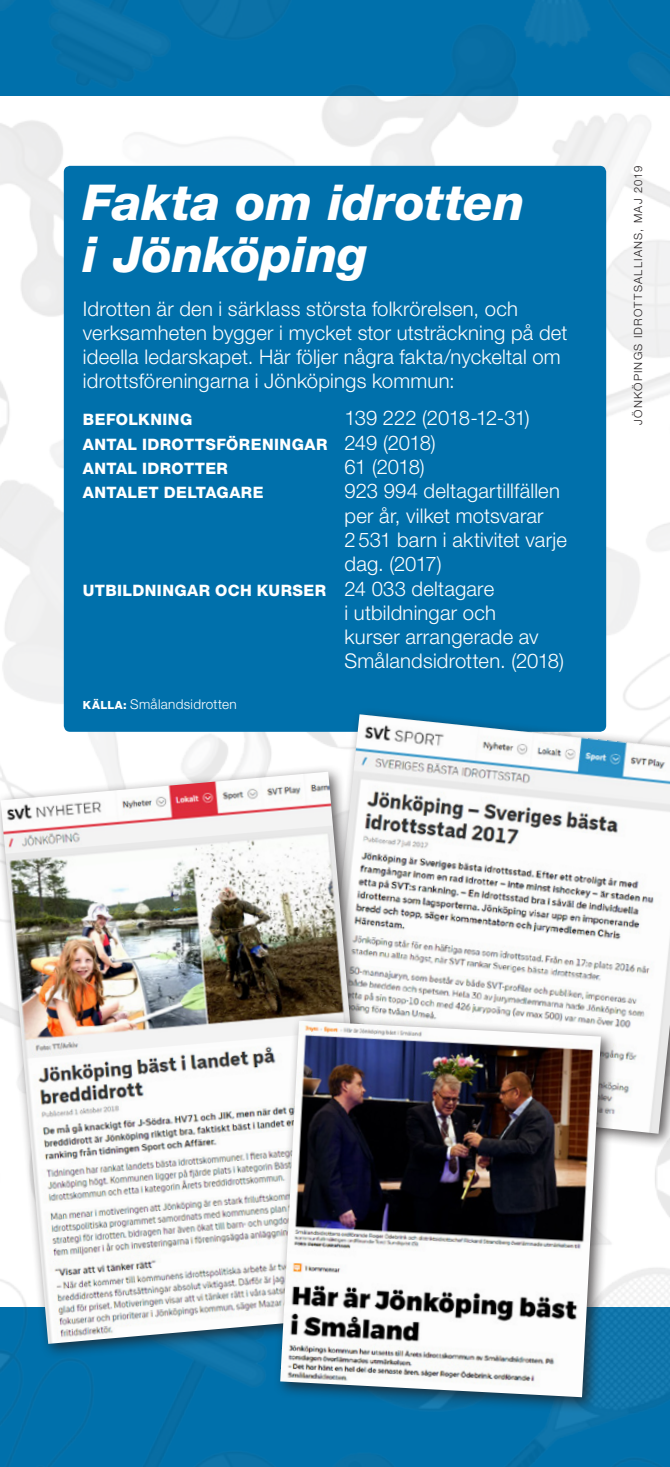
<style>
.page{position:relative;width:670px;height:1467px;background:#fff}
.page>*{position:absolute;margin:0;border:0;box-sizing:border-box;transform-origin:0 0}
.t1{font:italic 800 49.5px/51.8px "Helvetica Neue LT Std";letter-spacing:-.005em;color:#fff}
.Fakta_9{font:300 20.25px/24.3px "Helvetica Neue LT Std";letter-spacing:.01em;color:#fff}
.Fakta_9-2{font:300 20.25px "Helvetica Neue LT Std";letter-spacing:-.025em;color:#fff}
.Fakta_9-3{font:800 15.75px "Helvetica Neue LT Std";letter-spacing:.025em;color:#fff}
.Fakta_9-4{font:300 13.5px "Helvetica Neue LT Std";letter-spacing:.025em;color:#fff}
.t2{font:300 11.25px "Helvetica Neue LT Std";letter-spacing:.11em;color:#231f20}
.s1{font-weight:300;font-size:20.25px}
.s2{font-weight:800;font-size:11.25px}
</style>
<div class="page">
<img style="left:0;top:0;width:670px;height:1467px">
<div style="left:64px;top:166px;width:542px;height:566px;background:#0070ab;border-radius:6px"></div>
<div style="left:312px;top:707px;width:358px;height:442px;background:#231f20;opacity:.75"></div>
<img style="left:319px;top:714px;width:351px;height:420px">
<div style="left:0;top:765px;width:391px;height:595px;background:#231f20;opacity:.75"></div>
<img style="left:1px;top:772px;width:375px;height:572px">
<div style="left:273px;top:1014px;width:344px;height:400px;background:#231f20;opacity:.75"></div>
<img style="left:280px;top:1021px;width:321px;height:376px">
<p class="t1" style="left:83px;top:177px;width:443px">Fakta om idrotten i Jönköping</p>
<p class="Fakta_9" style="left:83px;top:296px;width:486px">Idrotten är den i särklass största folkrörelsen, och verksamheten bygger i mycket stor utsträckning på det ideella ledarskapet. Här följer några fakta/nyckeltal om idrottsföreningarna i Jönköpings kommun:</p>
<p class="Fakta_9-3" style="left:83px;top:410px;width:111px">BEFOLKNING</p>
<p class="Fakta_9-2" style="left:344px;top:406px;width:187px">139 222 (2018-12-31)</p>
<p class="Fakta_9-3" style="left:83px;top:435px;width:354px">ANTAL IDROTTSFÖRENINGAR <span class="s1">249 (2018)</span></p>
<p class="Fakta_9-3" style="left:83px;top:459px;width:147px">ANTAL IDROTTER</p>
<p class="Fakta_9" style="left:344px;top:454px;width:82px">61 (2018)</p>
<p class="Fakta_9-3" style="left:83px;top:483px;width:182px">ANTALET DELTAGARE</p>
<p class="Fakta_9" style="left:344px;top:479px;width:224px">923 994 deltagartillfällen per år, vilket motsvarar<br>2531 barn i aktivitet varje dag. (2017)</p>
<p class="Fakta_9-3" style="left:83px;top:581px;width:413px">UTBILDNINGAR OCH KURSER <span class="s1">24 033 deltagare</span></p>
<p class="Fakta_9" style="left:344px;top:600px;width:221px">i utbildningar och<br>kurser arrangerade av<br>Smålandsidrotten. (2018)</p>
<p class="Fakta_9-4" style="left:83px;top:696px;width:155px"><span class="s2">KÄLLA:</span> Smålandsidrotten</p>
<p class="t2" style="left:631px;top:425px;width:261px;rotate:-90deg">JÖNKÖPINGS IDROTTSALLIANS, MAJ 2019</p>
</div>
